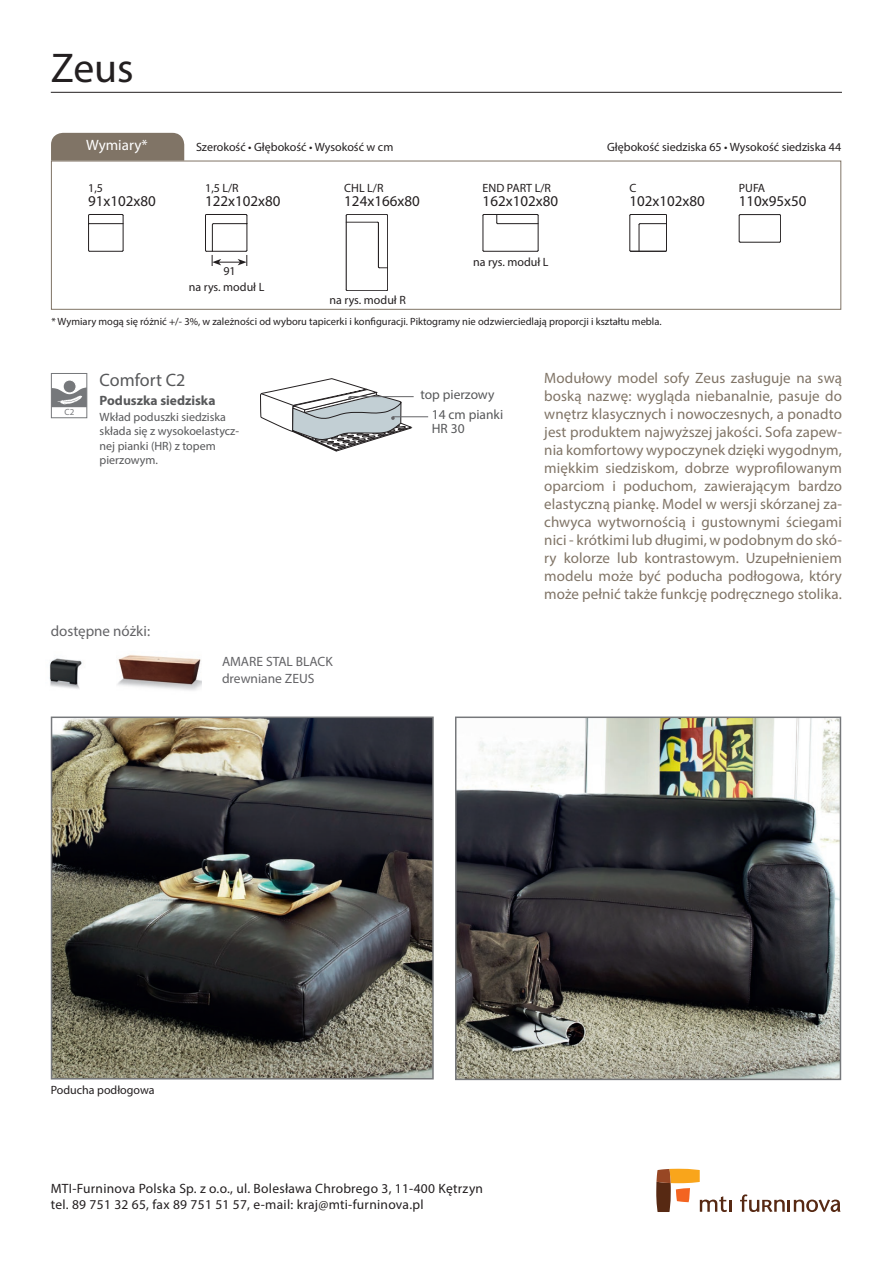
<style>
.page{position:relative;width:893px;height:1263px;background:#fff}
.page>*{position:absolute;margin:0;border:0;box-sizing:border-box;transform-origin:0 0}
.t1{font:41.7px "Myriad Pro";color:#231f20}
.t2{font:18px "Myriad Pro";color:#57585a}
.t3{font:15px/18px "Myriad Pro";letter-spacing:.005em;color:#807466;text-align:justify}
.t4{font:15px "Myriad Pro";color:#231f20}
.t5{font:15px "Myriad Pro";color:#636366}
.t6{font:15px "Myriad Pro";color:#fff}
.t7{font:13.5px/16.2px "Myriad Pro";letter-spacing:.02em;color:#231f20}
.t8{font:13.5px/16.2px "Myriad Pro";color:#636366}
.t9{font:13.5px/20px "Myriad Pro";color:#57585a}
.t10{font:700 13.5px "Myriad Pro";color:#57585a}
.t11{font:12px "Myriad Pro";color:#231f20}
.t12{font:12px/14.4px "Myriad Pro";color:#57585a}
.t13{font:10.5px "Myriad Pro";color:#231f20}
.t14{font:9px "Myriad Pro";color:#76787b}
</style>
<div class="page">
<hr style="left:51px;top:92px;width:791px;height:1px;background:#231f20">
<div style="left:51px;top:133px;width:133px;height:28px;background:#807466"></div>
<svg style="left:656px;top:1169px;width:76px;height:43px"></svg>
<svg style="left:740px;top:1194px;width:100px;height:18px"></svg>
<div style="left:51px;top:373px;width:36px;height:45px;border:1px solid #76787b"></div>
<svg style="left:51px;top:380px;width:36px;height:27px"></svg>
<hr style="left:393px;top:416px;width:35px;height:1px;background:#636366">
<hr style="left:350px;top:396px;width:64px;height:1px;background:#636366">
<svg style="left:260px;top:378px;width:152px;height:74px"></svg>
<div style="left:51px;top:161px;width:790px;height:149px;border:1px solid #807466"></div>
<hr style="left:90px;top:214px;width:32px;height:1px;background:#231f20">
<hr style="left:123px;top:215px;width:1px;height:35px;background:#231f20">
<svg style="left:121px;top:214px;width:2px;height:38px"></svg>
<hr style="left:89px;top:223px;width:34px;height:1px;background:#231f20">
<hr style="left:88px;top:215px;width:1px;height:35px;background:#231f20">
<hr style="left:90px;top:251px;width:32px;height:1px;background:#231f20">
<hr style="left:484px;top:214px;width:53px;height:1px;background:#231f20">
<hr style="left:498px;top:223px;width:40px;height:1px;background:#231f20">
<hr style="left:538px;top:215px;width:1px;height:35px;background:#231f20">
<svg style="left:536px;top:214px;width:2px;height:38px"></svg>
<hr style="left:484px;top:251px;width:53px;height:1px;background:#231f20">
<hr style="left:483px;top:215px;width:1px;height:35px;background:#231f20">
<svg style="left:496px;top:215px;width:2px;height:9px"></svg>
<hr style="left:631px;top:214px;width:35px;height:1px;background:#231f20">
<hr style="left:631px;top:251px;width:35px;height:1px;background:#231f20">
<hr style="left:629px;top:215px;width:1px;height:35px;background:#231f20">
<svg style="left:638px;top:223px;width:29px;height:29px"></svg>
<hr style="left:666px;top:215px;width:1px;height:35px;background:#231f20">
<svg style="left:779px;top:214px;width:2px;height:28px"></svg>
<hr style="left:740px;top:214px;width:40px;height:1px;background:#231f20">
<svg style="left:738px;top:214px;width:3px;height:28px"></svg>
<hr style="left:740px;top:242px;width:40px;height:1px;background:#231f20">
<svg style="left:205px;top:214px;width:43px;height:52px"></svg>
<img style="left:49px;top:658px;width:33px;height:31px">
<img style="left:117px;top:655px;width:85px;height:36px">
<img style="left:54px;top:719px;width:377px;height:357px">
<div style="left:51px;top:716px;width:383px;height:363px;border:2px solid #76787b"></div>
<img style="left:458px;top:719px;width:380px;height:358px">
<div style="left:455px;top:716px;width:386px;height:364px;border:2px solid #76787b"></div>
<hr style="left:347px;top:214px;width:40px;height:1px;background:#231f20">
<hr style="left:346px;top:215px;width:1px;height:75px;background:#231f20">
<hr style="left:346px;top:222px;width:32px;height:1px;background:#231f20">
<hr style="left:347px;top:290px;width:40px;height:1px;background:#231f20">
<svg style="left:377px;top:214px;width:11px;height:77px"></svg>
<h1 class="t1" style="left:51px;top:43px;width:84px">Zeus</h1>
<p class="t6" style="left:86px;top:136px;width:63px">Wymiary*</p>
<p class="t11" style="left:196px;top:140px;width:199px">Szerokość • Głębokość • Wysokość w cm</p>
<p class="t11" style="left:607px;top:140px;width:235px">Głębokość siedziska 65 • Wysokość siedziska 44</p>
<p class="t11" style="left:88px;top:181px;width:16px">1,5</p>
<p class="t4" style="left:88px;top:192px;width:69px">91x102x80</p>
<p class="t11" style="left:205px;top:181px;width:35px">1,5 L/R</p>
<p class="t4" style="left:205px;top:192px;width:77px">122x102x80</p>
<p class="t11" style="left:223px;top:264px;width:14px">91</p>
<p class="t11" style="left:189px;top:279px;width:77px">na rys. moduł L</p>
<p class="t11" style="left:344px;top:181px;width:41px">CHL L/R</p>
<p class="t4" style="left:344px;top:192px;width:77px">124x166x80</p>
<p class="t11" style="left:329px;top:293px;width:78px">na rys. moduł R</p>
<p class="t11" style="left:483px;top:181px;width:70px">END PART L/R</p>
<p class="t4" style="left:483px;top:192px;width:77px">162x102x80</p>
<p class="t11" style="left:473px;top:255px;width:77px">na rys. moduł L</p>
<p class="t11" style="left:629px;top:181px;width:8px">C</p>
<p class="t4" style="left:629px;top:192px;width:77px">102x102x80</p>
<p class="t13" style="left:51px;top:315px;width:612px">* Wymiary mogą się różnić +/- 3%, w zależności od wyboru tapicerki i konfiguracji. Piktogramy nie odzwierciedlają proporcji i kształtu mebla.</p>
<p class="t11" style="left:739px;top:181px;width:28px">PUFA</p>
<p class="t4" style="left:739px;top:192px;width:69px">110x95x50</p>
<p class="t14" style="left:65px;top:407px;width:11px">C2</p>
<p class="t2" style="left:100px;top:368px;width:87px">Comfort C2</p>
<p class="t10" style="left:100px;top:392px;width:117px">Poduszka siedziska</p>
<p class="t12" style="left:100px;top:410px;width:141px">Wkład poduszki siedziska składa się z wysokoelastycz&shy;nej pianki (HR) z topem pierzowym.</p>
<p class="t5" style="left:51px;top:622px;width:101px">dostępne nóżki:</p>
<p class="t8" style="left:222px;top:653px;width:112px">AMARE STAL BLACK drewniane ZEUS</p>
<p class="t9" style="left:432px;top:384px;width:73px;text-indent:-11px">top pierzowy<br>14 cm pianki</p>
<p class="t9" style="left:432px;top:418px;width:34px">HR 30</p>
<p class="t3" style="left:544px;top:369px;width:299px">Modułowy model sofy Zeus zasługuje na swą boską nazwę: wygląda niebanalnie, pasuje do wnętrz klasycznych i nowoczesnych, a ponadto jest produktem najwyższej jakości. Sofa zapew&shy;nia komfortowy wypoczynek dzięki wygodnym, miękkim siedziskom, dobrze wyprofilowanym oparciom i poduchom, zawierającym bardzo elastyczną piankę. Model w wersji skórzanej za&shy;chwyca wytwornością i gustownymi ściegami nici - krótkimi lub długimi, w podobnym do skó&shy;ry kolorze lub kontrastowym. Uzupełnieniem modelu może być poducha podłogowa, który może pełnić także funkcję podręcznego stolika.</p>
<p class="t11" style="left:51px;top:1082px;width:105px">Poducha podłogowa</p>
<p class="t7" style="left:51px;top:1180px;width:434px">MTI-Furninova Polska Sp. z o.o., ul. Bolesława Chrobrego 3, 11-400 Kętrzyn tel. 89 751 32 65, fax 89 751 51 57, e-mail: kraj@mti-furninova.pl</p>
</div>
